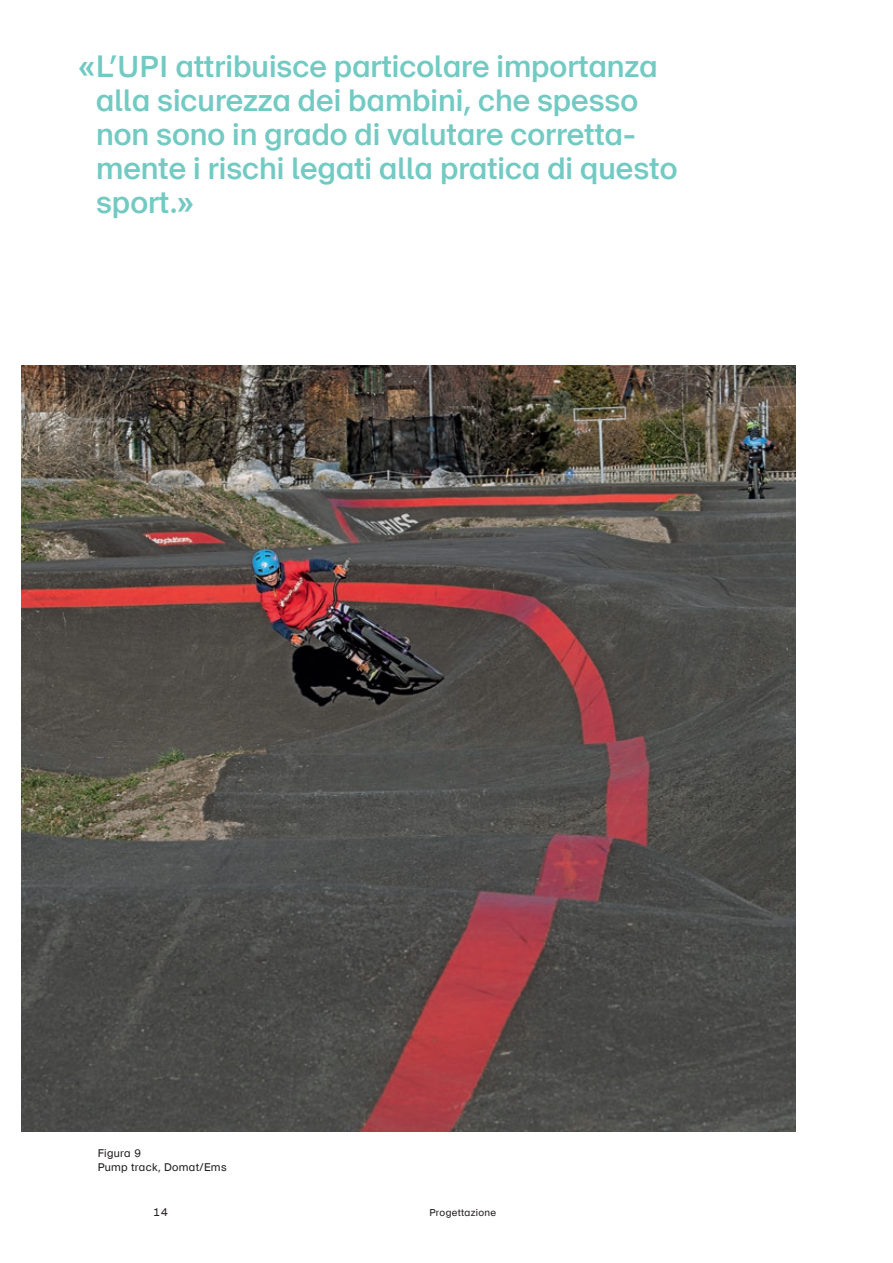
<style>
.page{position:relative;width:893px;height:1263px;background:#fff}
.page>*{position:absolute;margin:0;border:0;box-sizing:border-box;transform-origin:0 0}
.t1{font:500 30px/34px "BFU Suisse";color:#72cac3}
.t2{font:10.8px/14.1px "BFU Suisse";letter-spacing:.03em;color:#231f20}
.t3{font:9.75px "BFU Suisse";letter-spacing:.03em;color:#231f20}
.s1{font-size:29.4px}
.s2{font-size:10.65px}
</style>
<div class="page">
<img style="left:21px;top:366px;width:774px;height:765px">
<p class="t1" style="left:96px;top:49px;width:583px;text-indent:-18px">« L’<span class="s1">UPI</span> attribuisce particolare importanza alla sicurezza dei bambini, che spesso non sono in grado di valutare corretta&shy;mente i rischi legati alla pratica di questo sport.»</p>
<p class="t2" style="left:98px;top:1146px;width:130px">Figura <span class="s2">9<br></span>Pump track, Domat/Ems</p>
<p class="t2" style="left:153px;top:1205px;width:16px">14</p>
<p class="t3" style="left:429px;top:1207px;width:68px">Progettazione</p>
</div>
